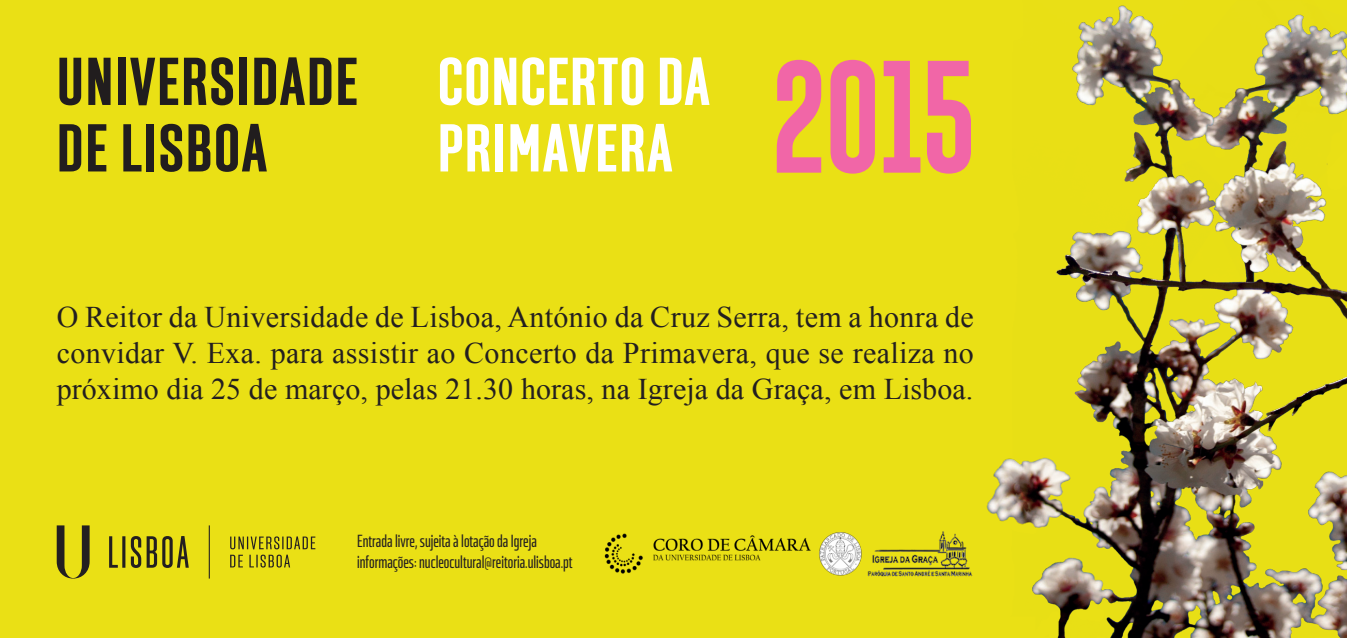
<style>
.page{position:relative;width:1347px;height:638px;background:#fff}
.page>*{position:absolute;margin:0;border:0;box-sizing:border-box;transform-origin:0 0}
.t1{font:700 159.75px "Solido Compressed";color:#f166a7;scale:.87 1}
.t2{font:700 67.5px/66.5px "Solido Compressed";letter-spacing:.025em;color:#211d1e}
.t3{font:700 67.5px/66.5px "Solido Compressed";letter-spacing:.015em;color:#fff}
.t4{font:30px/36px "Times New Roman";letter-spacing:.005em;color:#231f20;text-align:justify}
.t5{font:17.5px/21px "Solido Compressed";color:#231f20}
</style>
<div class="page">
<div style="left:0;top:0;width:1346px;height:638px;background:#eae015"></div>
<img style="left:604px;top:531px;width:368px;height:46px">
<svg style="left:57px;top:525px;width:258px;height:53px"></svg>
<img style="left:986px;top:5px;width:360px;height:633px">
<h2 class="t2" style="left:57px;top:52px;width:303px">UNIVERSIDADE<br>DE LISBOA</h2>
<h1 class="t1" style="left:772px;top:27px;width:234px">2015</h1>
<h2 class="t3" style="left:438px;top:52px;width:273px">CONCERTO DA<br>PRIMAVERA</h2>
<p class="t4" style="left:57px;top:298px;width:918px">O Reitor da Universidade de Lisboa, António da Cruz Serra, tem a honra de convidar V. Exa. para assistir ao Concerto da Primavera, que se realiza no próximo dia 25 de março, pelas 21.30 horas, na Igreja da Graça, em Lisboa.</p>
<p class="t5" style="left:357px;top:531px;width:217px">Entrada livre, sujeita à lotação da Igreja informações: nucleocultural@reitoria.ulisboa.pt</p>
</div>
